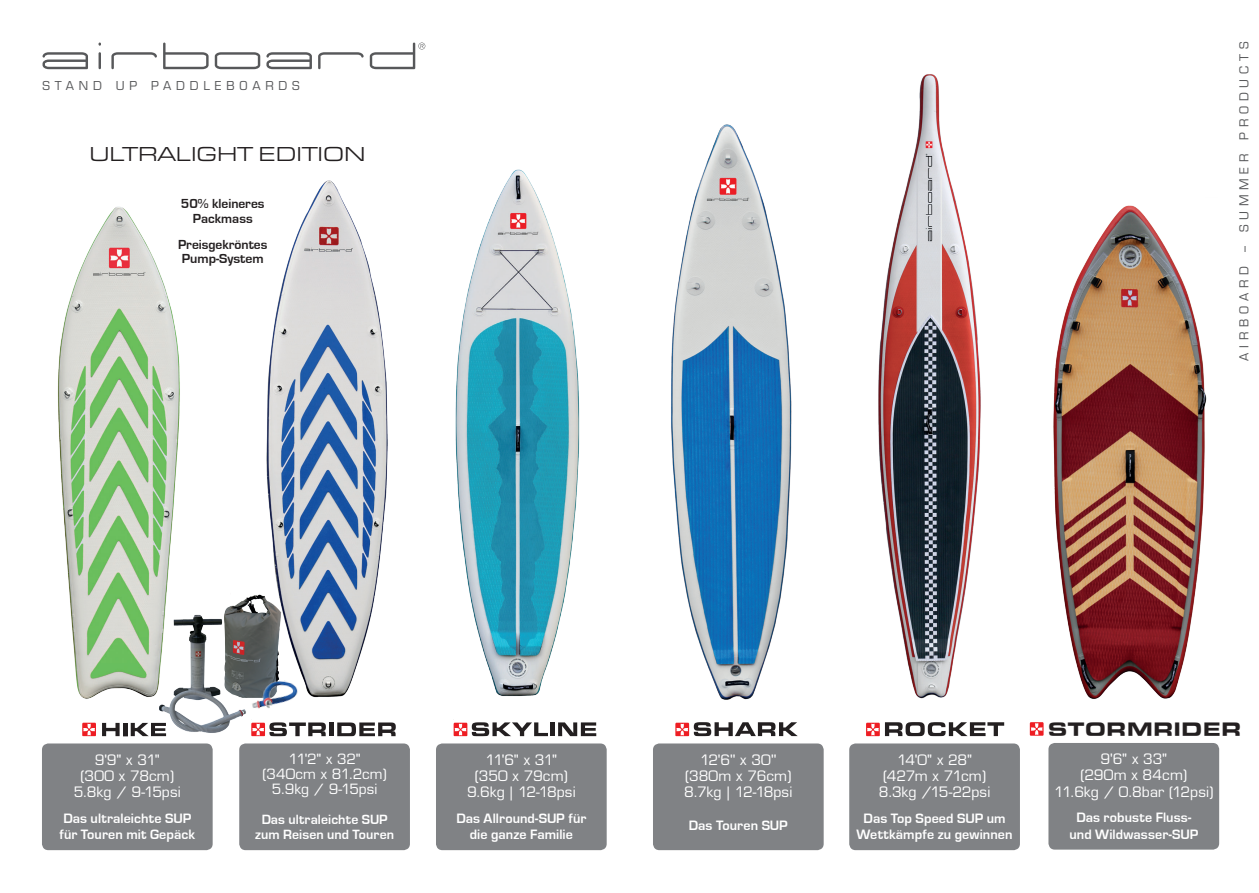
<style>
.page{position:relative;width:1259px;height:893px;background:#fff}
.page>*{position:absolute;margin:0;border:0;box-sizing:border-box;transform-origin:0 0}
.t1{font:21px "Eurostar Regular Extended";color:#231f20}
.t2{font:20.25px "Eurostar Black Extended";color:#231f20}
.t3{font:13.95px/16.4px "Eurostile";letter-spacing:-.005em;color:#fff;text-align:center}
.t4{font:700 13.95px/16.4px "Eurostile";letter-spacing:.005em;color:#fff;text-align:center}
.t5{font:13.8px/15px "Eurostile";color:#fff;text-align:center}
.t6{font:700 13.8px/15px "Eurostile";letter-spacing:.01em;color:#fff;text-align:center}
.t7{font:700 13.5px/14.9px "Eurostile";color:#231f20;text-align:center}
.t8{font:12px "Eurostile";letter-spacing:.4em;color:#57585a}
</style>
<div class="page">
<svg style="left:215px;top:52px;width:45px;height:17px"></svg>
<svg style="left:318px;top:52px;width:45px;height:17px"></svg>
<svg style="left:99px;top:52px;width:2px;height:17px"></svg>
<svg style="left:111px;top:52px;width:46px;height:17px"></svg>
<svg style="left:266px;top:52px;width:46px;height:17px"></svg>
<svg style="left:43px;top:52px;width:45px;height:17px"></svg>
<svg style="left:163px;top:43px;width:46px;height:26px"></svg>
<svg style="left:370px;top:43px;width:55px;height:26px"></svg>
<img style="left:878px;top:74px;width:103px;height:625px">
<img style="left:671px;top:124px;width:121px;height:576px">
<svg style="left:82px;top:722px;width:14px;height:14px"></svg>
<svg style="left:102px;top:723px;width:18px;height:13px"></svg>
<hr style="left:123px;top:723px;width:4px;height:13px;background:#231f20">
<svg style="left:131px;top:723px;width:28px;height:13px"></svg>
<svg style="left:453px;top:722px;width:95px;height:14px"></svg>
<hr style="left:550px;top:722px;width:4px;height:14px;background:#231f20">
<svg style="left:558px;top:722px;width:38px;height:14px"></svg>
<svg style="left:675px;top:722px;width:123px;height:14px"></svg>
<svg style="left:866px;top:722px;width:138px;height:14px"></svg>
<div style="left:42px;top:743px;width:171px;height:107px;background:#808285;border-radius:6px"></div>
<div style="left:653px;top:743px;width:170px;height:107px;background:#808285;border-radius:6px"></div>
<div style="left:849px;top:743px;width:171px;height:107px;background:#808285;border-radius:6px"></div>
<img style="left:455px;top:169px;width:125px;height:527px">
<div style="left:436px;top:743px;width:170px;height:107px;background:#808285;border-radius:6px"></div>
<img style="left:1053px;top:205px;width:154px;height:494px">
<svg style="left:1029px;top:722px;width:14px;height:14px"></svg>
<div style="left:1048px;top:743px;width:171px;height:107px;background:#808285;border-radius:6px"></div>
<img style="left:58px;top:206px;width:122px;height:493px">
<img style="left:266px;top:180px;width:122px;height:518px">
<svg style="left:261px;top:722px;width:65px;height:14px"></svg>
<div style="left:329px;top:722px;width:5px;height:14px;background:#231f20"></div>
<svg style="left:337px;top:722px;width:59px;height:14px"></svg>
<div style="left:239px;top:743px;width:171px;height:107px;background:#808285;border-radius:6px"></div>
<img style="left:159px;top:610px;width:102px;height:126px">
<img style="left:192px;top:585px;width:113px;height:113px">
<img style="left:249px;top:675px;width:56px;height:45px">
<p class="t8" style="left:43px;top:79px;width:259px">STAND UP PADDLEBOARDS</p>
<h1 class="t1" style="left:89px;top:140px;width:278px">ULTRALIGHT EDITION</h1>
<p class="t7" style="left:181px;top:197px;width:85px">50% kleineres<br>Packmass</p>
<p class="t7" style="left:178px;top:237px;width:91px;text-align:left">Preisgekröntes<br>Pump-System</p>
<p class="t8" style="left:1236px;top:361px;width:320px;rotate:-90deg">AIRBOARD – SUMMER PRODUCTS</p>
<p class="t3" style="left:74px;top:751px;width:109px">9'9" x 31"<br>(300 x 78cm)<br>5.8kg / 9-15psi</p>
<p class="t4" style="left:59px;top:810px;width:137px;text-align:left">Das ultraleichte SUP für Touren mit Gepäck</p>
<p class="t5" style="left:262px;top:752px;width:126px">11'2" x 32" (340cm x 81.2cm)<br>5.9kg / 9-15psi</p>
<p class="t6" style="left:255px;top:812px;width:140px">Das ultraleichte SUP zum Reisen und Touren</p>
<p class="t3" style="left:467px;top:751px;width:110px">11'6" x 31"<br>(350 x 79cm)<br>9.6kg | 12-18psi</p>
<p class="t4" style="left:456px;top:810px;width:131px">Das Allround-SUP für die ganze Familie</p>
<p class="t3" style="left:684px;top:751px;width:110px">12'6'' x 30'' (380m x 76cm)<br>8.7kg | 12-18psi</p>
<p class="t4" style="left:689px;top:817px;width:100px">Das Touren SUP</p>
<p class="t3" style="left:879px;top:751px;width:113px">14'0" x 28" (427m x 71cm)<br>8.3kg /15-22psi</p>
<p class="t4" style="left:856px;top:810px;width:157px">Das Top Speed SUP um<br>Wettkämpfe zu gewinnen</p>
<h2 class="t2" style="left:1047px;top:716px;width:195px">STORMRIDER</h2>
<p class="t3" style="left:1054px;top:751px;width:161px">9'6" x 33"<br>(290m x 84cm)<br>11.6kg / 0.8bar (12psi)</p>
<p class="t4" style="left:1069px;top:810px;width:130px">Das robuste Fluss&shy;und Wildwasser-SUP</p>
</div>
